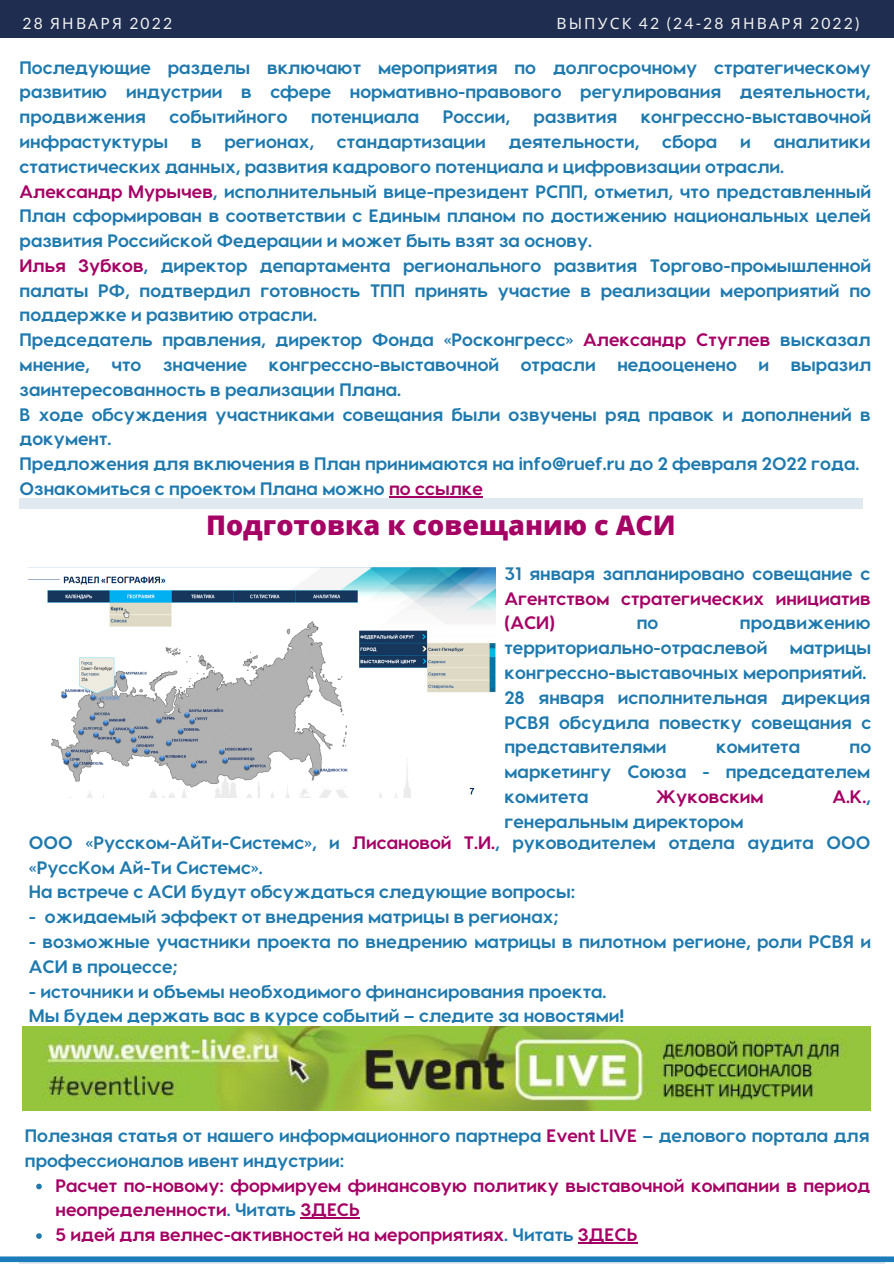
<style>
.page{position:relative;width:894px;height:1264px;background:#fff}
.page>*{position:absolute;margin:0;border:0;box-sizing:border-box;transform-origin:0 0}
.t1{font:800 27px "Open Sans";color:#a50064}
.t2{font:700 18px/24.8px "Visby CF";color:#1e79ae;text-align:justify}
.t3{font:700 18px/24.8px "Visby CF";color:#a50064}
.t4{font:15.6px "Lato";letter-spacing:.14em;color:#f2f2f2}
.s1{font-family:"Noto Sans"}
.s2{color:#a50064}
.s3{color:#1e79ae}
</style>
<div class="page">
<div style="left:0;top:0;width:893px;height:38px;background:#1e2d50"></div>
<svg style="left:20px;top:1261px;width:864px;height:2px;background:#73acd2"></svg>
<div style="left:0;top:1256px;width:893px;height:5px;background:#1b7bbb"></div>
<div style="left:19px;top:499px;width:843px;height:10px;background:#e0e8f0"></div>
<img style="left:23px;top:1026px;width:847px;height:84px">
<img style="left:29px;top:567px;width:466px;height:230px">
<hr style="left:389px;top:496px;width:93px;height:1px;background:#a50064">
<svg style="left:36px;top:1183px;width:6px;height:6px"></svg>
<hr style="left:300px;top:1217px;width:59px;height:1px;background:#a50064">
<svg style="left:36px;top:1233px;width:6px;height:5px"></svg>
<hr style="left:577px;top:1242px;width:60px;height:1px;background:#a50064">
<p class="t4" style="left:23px;top:14px;width:151px">28 <span class="s1">ЯНВАРЯ</span> 2022</p>
<p class="t4" style="left:556px;top:14px;width:305px"><span class="s1">ВЫПУСК</span> 42 (24-28 <span class="s1">ЯНВАРЯ</span> 2022)</p>
<p class="t2" style="left:20px;top:54px;width:852px">Последующие разделы включают мероприятия по долгосрочному стратегическому развитию индустрии в сфере нормативно-правового регулирования деятельности, продвижения</p>
<p class="t2" style="left:169px;top:103px;width:119px">событийного</p>
<p class="t2" style="left:311px;top:103px;width:110px">потенциала</p>
<p class="t2" style="left:442px;top:103px;width:69px">России,</p>
<p class="t2" style="left:533px;top:103px;width:85px">развития</p>
<p class="t2" style="left:640px;top:103px;width:232px">конгрессно-выставочной</p>
<p class="t2" style="left:20px;top:128px;width:150px">инфрастуктуры</p>
<p class="t2" style="left:191px;top:128px;width:12px">в</p>
<p class="t2" style="left:224px;top:128px;width:91px">регионах,</p>
<p class="t2" style="left:337px;top:128px;width:150px">стандартизации</p>
<p class="t2" style="left:508px;top:128px;width:132px">деятельности,</p>
<p class="t2" style="left:662px;top:128px;width:57px">сбора</p>
<p class="t2" style="left:740px;top:128px;width:12px">и</p>
<p class="t2" style="left:20px;top:128px;width:852px;text-indent:754px">аналитики статистических данных, развития кадрового потенциала и цифровизации отрасли.</p>
<p class="t2" style="left:20px;top:178px;width:852px"><span class="s2">Александр Мурычев</span>, исполнительный вице-президент РСПП, отметил, что представленный План сформирован в соответствии с Единым планом по достижению национальных целей развития Российской Федерации и может быть взят за основу.</p>
<p class="t2" style="left:20px;top:252px;width:853px"><span class="s2">Илья Зубков</span>, директор департамента регионального развития Торгово-промышленной палаты РФ, подтвердил готовность ТПП принять участие в реализации мероприятий по поддержке и развитию отрасли.</p>
<p class="t2" style="left:20px;top:326px;width:852px">Председатель правления, директор Фонда «Росконгресс» <span class="s2">Александр Стуглев</span> высказал мнение, что значение конгрессно-выставочной отрасли недооценено и выразил заинтересованность в реализации Плана.</p>
<p class="t2" style="left:20px;top:401px;width:852px">В ходе обсуждения участниками совещания были озвучены ряд правок и дополнений в документ.</p>
<p class="t2" style="left:20px;top:450px;width:841px">Предложения для включения в План принимаются на info@ruef.ru до 2 февраля 2022 года.</p>
<p class="t2" style="left:20px;top:475px;width:464px">Ознакомиться с проектом Плана можно <span class="s2">по ссылке</span></p>
<p class="t1" style="left:206px;top:506px;width:471px">Подготовка к совещанию с АСИ</p>
<p class="t3" style="left:504px;top:560px;width:368px;text-align:justify"><span class="s3">31 января запланировано совещание с </span>Агентством стратегических инициатив (АСИ)</p>
<p class="t2" style="left:504px;top:609px;width:368px;text-indent:235px">продвижению территориально-отраслевой матрицы конгрессно-выставочных мероприятий.</p>
<p class="t2" style="left:504px;top:684px;width:368px">28 января исполнительная дирекция РСВЯ обсудила повестку совещания с представителями</p>
<p class="t2" style="left:636px;top:609px;width:23px">по</p>
<p class="t2" style="left:504px;top:733px;width:368px;text-indent:345px">по маркетингу Союза - председателем комитета</p>
<p class="t2" style="left:716px;top:733px;width:85px">комитета</p>
<p class="t3" style="left:655px;top:783px;width:109px">Жуковским</p>
<p class="t3" style="left:832px;top:783px;width:40px">А.К.<span class="s3">,</span></p>
<p class="t2" style="left:504px;top:807px;width:240px">генеральным директором</p>
<p class="t2" style="left:29px;top:829px;width:842px">ООО «Русском-АйТи-Системс», и <span class="s2">Лисановой Т.И.</span>, руководителем отдела аудита ООО «РуссКом Ай-Ти Системс».</p>
<p class="t2" style="left:29px;top:878px;width:547px">На встрече с АСИ будут обсуждаться следующие вопросы:</p>
<p class="t2" style="left:29px;top:903px;width:531px">- ожидаемый эффект от внедрения матрицы в регионах;</p>
<p class="t2" style="left:29px;top:928px;width:843px">- возможные участники проекта по внедрению матрицы в пилотном регионе, роли РСВЯ и<br>АСИ в процессе;</p>
<p class="t2" style="left:29px;top:977px;width:579px">- источники и объемы необходимого финансирования проекта.</p>
<p class="t2" style="left:29px;top:1002px;width:596px">Мы будем держать вас в курсе событий – следите за новостями!</p>
<p class="t2" style="left:25px;top:1122px;width:845px">Полезная статья от нашего информационного партнера <span class="s2">Event LIVE</span> – делового портала для профессионалов ивент индустрии:</p>
<p class="t3" style="left:56px;top:1171px;width:816px">Расчет по-новому: формируем финансовую политику выставочной компании в период неопределенности<span class="s3">. Читать</span> ЗДЕСЬ</p>
<p class="t3" style="left:56px;top:1221px;width:583px">5 идей для велнес-активностей на мероприятиях<span class="s3">. Читать</span> ЗДЕСЬ</p>
</div>
